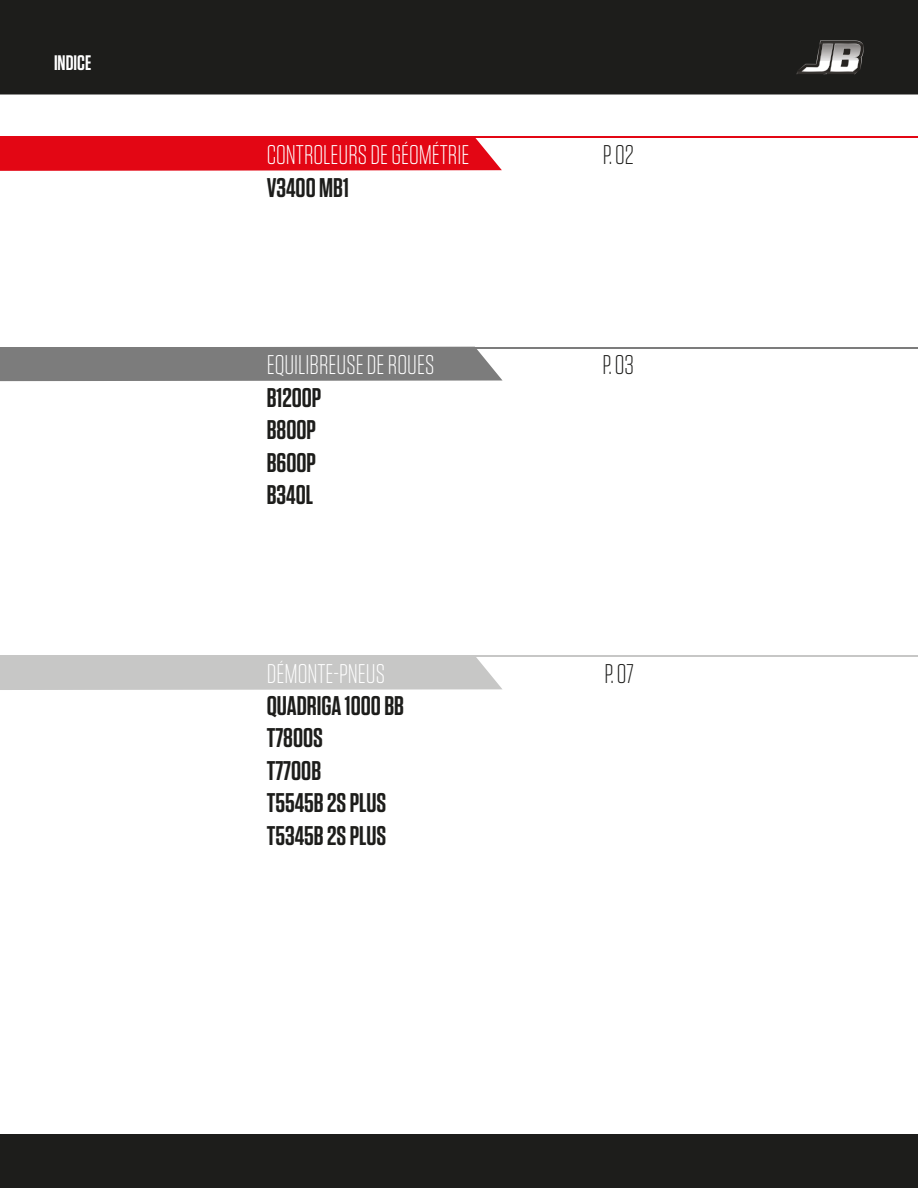
<style>
.page{position:relative;width:918px;height:1188px;background:#fff}
.page>*{position:absolute;margin:0;border:0;box-sizing:border-box;transform-origin:0 0}
.index_-_product_name{font:600 27px "Tungsten";color:#1d1d1b}
.index_-_product_cate{font:300 27px "Tungsten";color:#fff}
.index_-_product_cate-2{font:300 27px "Tungsten";color:#1d1d1b}
.t1{font:600 21px "Tungsten";color:#fff}
</style>
<div class="page">
<div style="left:0;top:1134px;width:918px;height:54px;background:#1d1d1b"></div>
<div style="left:0;top:0;width:918px;height:94px;background:#1d1d1b"></div>
<hr style="left:0;top:136px;width:918px;height:2px;background:#e30614">
<div style="left:0;top:138px;width:502px;height:33px;background:#e30614"></div>
<hr style="left:0;top:656px;width:918px;height:1px;background:#c7c7c6">
<div style="left:0;top:657px;width:502px;height:33px;background:#c7c7c6"></div>
<hr style="left:0;top:347px;width:918px;height:1px;background:#7c7c7c">
<div style="left:0;top:348px;width:503px;height:33px;background:#7c7c7c"></div>
<svg style="left:797px;top:40px;width:67px;height:34px"></svg>
<p class="t1" style="left:54px;top:52px;width:39px">INDICE</p>
<p class="index_-_product_cate" style="left:267px;top:141px;width:204px">CONTROLEURS DE GÉOMÉTRIE</p>
<p class="index_-_product_cate-2" style="left:603px;top:141px;width:33px">P. 02</p>
<p class="index_-_product_name" style="left:267px;top:173px;width:84px">V3400 MB1</p>
<p class="index_-_product_cate" style="left:267px;top:351px;width:169px">EQUILIBREUSE DE ROUES</p>
<p class="index_-_product_cate-2" style="left:603px;top:351px;width:33px">P. 03</p>
<p class="index_-_product_name" style="left:267px;top:383px;width:56px">B1200P</p>
<p class="index_-_product_name" style="left:267px;top:416px;width:51px">B800P</p>
<p class="index_-_product_name" style="left:267px;top:448px;width:51px">B600P</p>
<p class="index_-_product_name" style="left:267px;top:480px;width:48px">B340L</p>
<p class="index_-_product_cate" style="left:267px;top:659px;width:120px">DÉMONTE-PNEUS</p>
<p class="index_-_product_cate-2" style="left:604px;top:659px;width:31px">P. 07</p>
<p class="index_-_product_name" style="left:267px;top:691px;width:139px">QUADRIGA 1000 BB</p>
<p class="index_-_product_name" style="left:267px;top:724px;width:58px">T7800S</p>
<p class="index_-_product_name" style="left:267px;top:756px;width:56px">T7700B</p>
<p class="index_-_product_name" style="left:267px;top:789px;width:121px">T5545B 2S PLUS</p>
<p class="index_-_product_name" style="left:267px;top:821px;width:121px">T5345B 2S PLUS</p>
</div>
